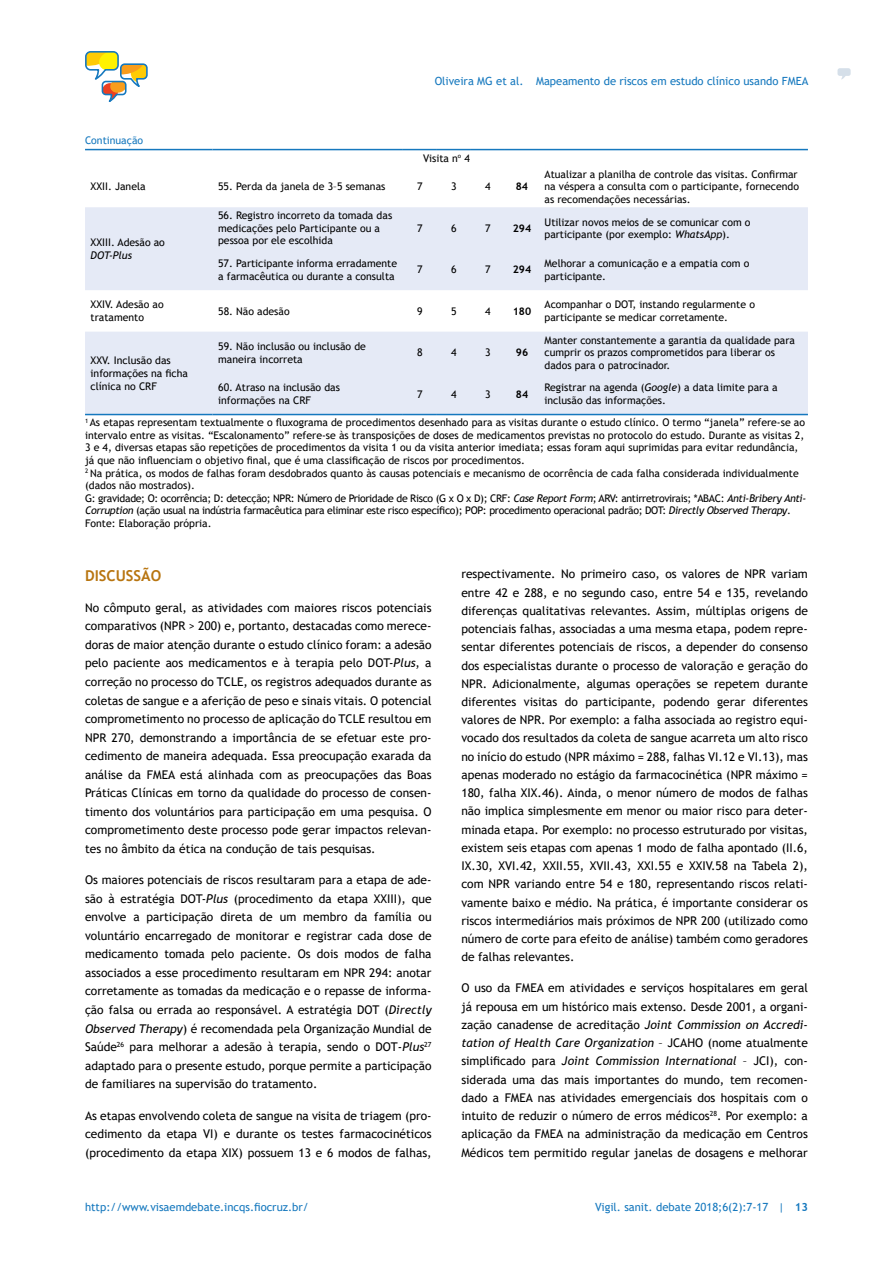
<style>
.page{position:relative;width:893px;height:1263px;background:#fff}
.page>*{position:absolute;margin:0;border:0;box-sizing:border-box;transform-origin:0 0}
.t1{font:700 15px "Trebuchet MS";color:#b87510}
.t2{font:12px/18.3px "Trebuchet MS";color:#000;text-align:justify}
.t3{font:11.25px "Trebuchet MS";color:#1578be}
.t4{font:10.5px/12.6px "Trebuchet MS";color:#000}
.t5{font:700 10.5px "Trebuchet MS";color:#000}
.t6{font:10.5px "Trebuchet MS";color:#1578be}
.t7{font:italic 10.5px "Trebuchet MS";color:#000}
.s1{font-style:italic}
.s2{font-weight:700}
</style>
<div class="page">
<svg style="left:85px;top:51px;width:63px;height:51px"></svg>
<svg style="left:837px;top:68px;width:14px;height:11px"></svg>
<svg style="left:85px;top:207px;width:723px;height:207px;fill:#e5eaf6"></svg>
<hr style="left:85px;top:149px;width:128px;height:1px;background:#1578be">
<hr style="left:213px;top:149px;width:190px;height:1px;background:#1578be">
<hr style="left:403px;top:149px;width:34px;height:1px;background:#1578be">
<hr style="left:437px;top:149px;width:34px;height:1px;background:#1578be">
<hr style="left:471px;top:149px;width:34px;height:1px;background:#1578be">
<hr style="left:505px;top:149px;width:34px;height:1px;background:#1578be">
<hr style="left:539px;top:149px;width:269px;height:1px;background:#1578be">
<hr style="left:85px;top:414px;width:128px;height:1px;background:#1578be">
<hr style="left:213px;top:414px;width:190px;height:1px;background:#1578be">
<hr style="left:403px;top:414px;width:34px;height:1px;background:#1578be">
<hr style="left:437px;top:414px;width:34px;height:1px;background:#1578be">
<hr style="left:471px;top:414px;width:34px;height:1px;background:#1578be">
<hr style="left:505px;top:414px;width:34px;height:1px;background:#1578be">
<hr style="left:539px;top:414px;width:269px;height:1px;background:#1578be">
<p class="t6" style="left:85px;top:133px;width:60px">Continuação</p>
<p class="t3" style="left:435px;top:74px;width:375px">Oliveira MG et al. Mapeamento de riscos em estudo clínico usando FMEA</p>
<p class="t4" style="left:423px;top:151px;width:48px">Visita n<sup>o</sup> 4</p>
<p class="t4" style="left:91px;top:180px;width:57px">XXII. Janela</p>
<p class="t4" style="left:218px;top:180px;width:169px">55. Perda da janela de 3–5 semanas</p>
<p class="t4" style="left:417px;top:180px;width:7px">7</p>
<p class="t4" style="left:451px;top:180px;width:7px">3</p>
<p class="t4" style="left:485px;top:180px;width:7px">4</p>
<p class="t5" style="left:516px;top:180px;width:14px">84</p>
<p class="t4" style="left:544px;top:168px;width:256px">Atualizar a planilha de controle das visitas. Confirmar na véspera a consulta com o participante, fornecendo as recomendações necessárias.</p>
<p class="t4" style="left:91px;top:236px;width:76px">XXIII. Adesão ao</p>
<p class="t7" style="left:91px;top:249px;width:43px">DOT-Plus</p>
<p class="t4" style="left:218px;top:209px;width:176px">56. Registro incorreto da tomada das medicações pelo Participante ou a pessoa por ele escolhida</p>
<p class="t4" style="left:417px;top:222px;width:7px">7</p>
<p class="t4" style="left:451px;top:222px;width:7px">6</p>
<p class="t4" style="left:485px;top:222px;width:7px">7</p>
<p class="t5" style="left:513px;top:222px;width:20px">294</p>
<p class="t4" style="left:544px;top:215px;width:208px">Utilizar novos meios de se comunicar com o participante (por exemplo: <span class="s1">WhatsApp</span>).</p>
<p class="t4" style="left:218px;top:257px;width:181px">57. Participante informa erradamente a farmacêutica ou durante a consulta</p>
<p class="t4" style="left:417px;top:263px;width:7px">7</p>
<p class="t4" style="left:451px;top:263px;width:7px">6</p>
<p class="t4" style="left:485px;top:263px;width:7px">7</p>
<p class="t5" style="left:513px;top:263px;width:20px">294</p>
<p class="t4" style="left:544px;top:257px;width:206px">Melhorar a comunicação e a empatia com o participante.</p>
<p class="t4" style="left:91px;top:298px;width:75px">XXIV. Adesão ao tratamento</p>
<p class="t4" style="left:218px;top:305px;width:73px">58. Não adesão</p>
<p class="t4" style="left:417px;top:305px;width:7px">9</p>
<p class="t4" style="left:451px;top:305px;width:7px">5</p>
<p class="t4" style="left:485px;top:305px;width:7px">4</p>
<p class="t5" style="left:513px;top:304px;width:20px">180</p>
<p class="t4" style="left:545px;top:298px;width:212px">Acompanhar o DOT, instando regularmente o participante se medicar corretamente.</p>
<p class="t4" style="left:91px;top:354px;width:99px">XXV. Inclusão das informações na ficha clínica no CRF</p>
<p class="t4" style="left:545px;top:333px;width:252px">Manter constantemente a garantia da qualidade para cumprir os prazos comprometidos para liberar os dados para o patrocinador.</p>
<p class="t4" style="left:218px;top:340px;width:149px">59. Não inclusão ou inclusão de maneira incorreta</p>
<p class="t4" style="left:417px;top:346px;width:7px">8</p>
<p class="t4" style="left:451px;top:346px;width:7px">4</p>
<p class="t4" style="left:485px;top:346px;width:7px">3</p>
<p class="t5" style="left:516px;top:346px;width:14px">96</p>
<p class="t4" style="left:218px;top:381px;width:123px">60. Atraso na inclusão das informações na CRF</p>
<p class="t4" style="left:417px;top:388px;width:7px">7</p>
<p class="t4" style="left:451px;top:388px;width:7px">4</p>
<p class="t4" style="left:485px;top:388px;width:7px">3</p>
<p class="t5" style="left:516px;top:387px;width:14px">84</p>
<p class="t4" style="left:545px;top:381px;width:234px">Registrar na agenda (<span class="s1">Google</span>) a data limite para a inclusão das informações.</p>
<p class="t4" style="left:85px;top:416px;width:723px"><sup>1</sup> As etapas representam textualmente o fluxograma de procedimentos desenhado para as visitas durante o estudo clínico. O termo “janela” refere-se ao intervalo entre as visitas. “Escalonamento” refere-se às transposições de doses de medicamentos previstas no protocolo do estudo. Durante as visitas 2, 3 e 4, diversas etapas são repetições de procedimentos da visita 1 ou da visita anterior imediata; essas foram aqui suprimidas para evitar redundância, já que não influenciam o objetivo final, que é uma classificação de riscos por procedimentos.<br><sup>2</sup> Na prática, os modos de falhas foram desdobrados quanto às causas potenciais e mecanismo de ocorrência de cada falha considerada individualmente (dados não mostrados).<br>G: gravidade; O: ocorrência; D: detecção; NPR: Número de Prioridade de Risco (G x O x D); CRF: <span class="s1">Case Report Form</span>; ARV: antirretrovirais; *ABAC: <span class="s1">Anti-Bribery Anti-Corruption</span> (ação usual na indústria farmacêutica para eliminar este risco específico); POP: procedimento operacional padrão; DOT: <span class="s1">Directly Observed Therapy</span>.<br>Fonte: Elaboração própria.</p>
<p class="t1" style="left:85px;top:566px;width:78px">DISCUSSÃO</p>
<p class="t2" style="left:85px;top:598px;width:348px">No cômputo geral, as atividades com maiores riscos potenciais comparativos (NPR &gt; 200) e, portanto, destacadas como merece&shy;doras de maior atenção durante o estudo clínico foram: a adesão pelo paciente aos medicamentos e à terapia pelo DOT-<span class="s1">Plus</span>, a correção no processo do TCLE, os registros adequados durante as coletas de sangue e a aferição de peso e sinais vitais. O potencial comprometimento no processo de aplicação do TCLE resultou em NPR 270, demonstrando a importância de se efetuar este pro&shy;cedimento de maneira adequada. Essa preocupação exarada da análise da FMEA está alinhada com as preocupações das Boas Práticas Clínicas em torno da qualidade do processo de consen&shy;timento dos voluntários para participação em uma pesquisa. O comprometimento deste processo pode gerar impactos relevan&shy;tes no âmbito da ética na condução de tais pesquisas.</p>
<p class="t2" style="left:85px;top:870px;width:348px">Os maiores potenciais de riscos resultaram para a etapa de ade&shy;são à estratégia DOT-<span class="s1">Plus</span> (procedimento da etapa XXIII), que envolve a participação direta de um membro da família ou voluntário encarregado de monitorar e registrar cada dose de medicamento tomada pelo paciente. Os dois modos de falha associados a esse procedimento resultaram em NPR 294: anotar corretamente as tomadas da medicação e o repasse de informa&shy;ção falsa ou errada ao responsável. A estratégia DOT (<span class="s1">Directly Observed Therapy</span>) é recomendada pela Organização Mundial de Saúde<sup>26</sup> para melhorar a adesão à terapia, sendo o DOT<span class="s1">-Plus</span><sup>27 </sup>adaptado para o presente estudo, porque permite a participação de familiares na supervisão do tratamento.</p>
<p class="t2" style="left:85px;top:1106px;width:348px">As etapas envolvendo coleta de sangue na visita de triagem (pro&shy;cedimento da etapa VI) e durante os testes farmacocinéticos (procedimento da etapa XIX) possuem 13 e 6 modos de falhas,</p>
<p class="t2" style="left:461px;top:565px;width:348px">respectivamente. No primeiro caso, os valores de NPR variam entre 42 e 288, e no segundo caso, entre 54 e 135, revelando diferenças qualitativas relevantes. Assim, múltiplas origens de potenciais falhas, associadas a uma mesma etapa, podem repre&shy;sentar diferentes potenciais de riscos, a depender do consenso dos especialistas durante o processo de valoração e geração do NPR. Adicionalmente, algumas operações se repetem durante diferentes visitas do participante, podendo gerar diferentes valores de NPR. Por exemplo: a falha associada ao registro equi&shy;vocado dos resultados da coleta de sangue acarreta um alto risco no início do estudo (NPR máximo = 288, falhas VI.12 e VI.13), mas apenas moderado no estágio da farmacocinética (NPR máximo = 180, falha XIX.46). Ainda, o menor número de modos de falhas não implica simplesmente em menor ou maior risco para deter&shy;minada etapa. Por exemplo: no processo estruturado por visitas, existem seis etapas com apenas 1 modo de falha apontado (II.6, IX.30, XVI.42, XXII.55, XVII.43, XXI.55 e XXIV.58 na Tabela 2), com NPR variando entre 54 e 180, representando riscos relati&shy;vamente baixo e médio. Na prática, é importante considerar os riscos intermediários mais próximos de NPR 200 (utilizado como número de corte para efeito de análise) também como geradores de falhas relevantes.</p>
<p class="t2" style="left:461px;top:979px;width:348px">O uso da FMEA em atividades e serviços hospitalares em geral já repousa em um histórico mais extenso. Desde 2001, a organi&shy;zação canadense de acreditação <span class="s1">Joint Commission on Accredi&shy;tation of Health Care Organization</span> – JCAHO (nome atualmente simplificado para <span class="s1">Joint Commission International</span> – JCI), con&shy;siderada uma das mais importantes do mundo, tem recomen&shy;dado a FMEA nas atividades emergenciais dos hospitais com o intuito de reduzir o número de erros médicos<sup>28</sup>. Por exemplo: a aplicação da FMEA na administração da medicação em Centros Médicos tem permitido regular janelas de dosagens e melhorar</p>
<p class="t3" style="left:85px;top:1199px;width:225px">http://www.visaemdebate.incqs.fiocruz.br/</p>
<p class="t3" style="left:595px;top:1199px;width:214px">Vigil. sanit. debate 2018;6(2):7-17 | <span class="s2">13</span></p>
</div>
